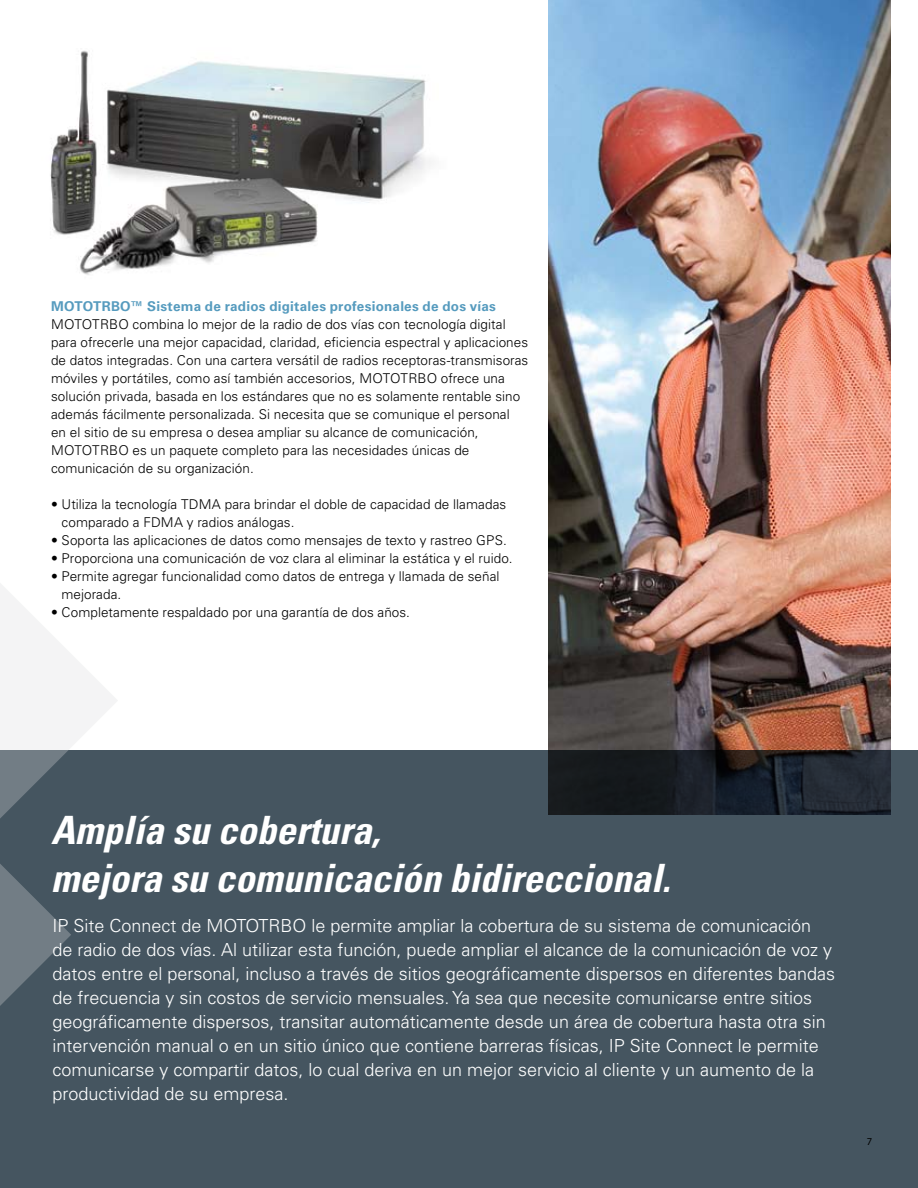
<style>
.page{position:relative;width:918px;height:1188px;background:#fff}
.page>*{position:absolute;margin:0;border:0;box-sizing:border-box;transform-origin:0 0}
.t1{font:italic 700 condensed 39px/48px "Univers LT Std";color:#fff}
.t2{font:300 18px/24px "Univers LT Std";color:#fff}
.t3{font:300 13.5px/18px "Univers LT Std";letter-spacing:.005em;color:#000}
.t4{font:700 13.5px "Univers LT Std";letter-spacing:.02em;color:#569bbe}
.t5{font:10.5px "Myriad Pro";color:#000}
</style>
<div class="page">
<div style="left:0;top:750px;width:918px;height:438px;background:#455560"></div>
<svg style="left:0;top:584px;width:117px;height:234px"></svg>
<svg style="left:0;top:864px;width:71px;height:142px"></svg>
<img style="left:548px;top:0;width:343px;height:814px">
<img style="left:50px;top:50px;width:381px;height:225px">
<p class="t4" style="left:51px;top:299px;width:446px">MOTOTRBO™ Sistema de radios digitales profesionales de dos vías</p>
<p class="t3" style="left:51px;top:316px;width:479px">MOTOTRBO combina lo mejor de la radio de dos vías con tecnología digital para ofrecerle una mejor capacidad, claridad, eficiencia espectral y aplicaciones de datos integradas. Con una cartera versátil de radios receptoras-transmisoras móviles y portátiles, como así también accesorios, MOTOTRBO ofrece una solución privada, basada en los estándares que no es solamente rentable sino además fácilmente personalizada. Si necesita que se comunique el personal<br>en el sitio de su empresa o desea ampliar su alcance de comunicación, MOTOTRBO es un paquete completo para las necesidades únicas de comunicación de su organización.</p>
<p class="t3" style="left:62px;top:496px;width:446px;text-indent:-11px">• Utiliza la tecnología TDMA para brindar el doble de capacidad de llamadas comparado a FDMA y radios análogas.</p>
<p class="t3" style="left:51px;top:532px;width:457px">• Soporta las aplicaciones de datos como mensajes de texto y rastreo GPS.</p>
<p class="t3" style="left:51px;top:550px;width:463px">• Proporciona una comunicación de voz clara al eliminar la estática y el ruido.</p>
<p class="t3" style="left:62px;top:568px;width:439px;text-indent:-11px">• Permite agregar funcionalidad como datos de entrega y llamada de señal mejorada.</p>
<p class="t3" style="left:51px;top:604px;width:361px">• Completamente respaldado por una garantía de dos años.</p>
<h1 class="t1" style="left:51px;top:806px;width:621px">Amplía su cobertura,<br>mejora su comunicación bidireccional.</h1>
<p class="t2" style="left:53px;top:914px;width:784px">IP Site Connect de MOTOTRBO le permite ampliar la cobertura de su sistema de comunicación de radio de dos vías. Al utilizar esta función, puede ampliar el alcance de la comunicación de voz y datos entre el personal, incluso a través de sitios geográficamente dispersos en diferentes bandas de frecuencia y sin costos de servicio mensuales. Ya sea que necesite comunicarse entre sitios geográficamente dispersos, transitar automáticamente desde un área de cobertura hasta otra sin intervención manual o en un sitio único que contiene barreras físicas, IP Site Connect le permite comunicarse y compartir datos, lo cual deriva en un mejor servicio al cliente y un aumento de la productividad de su empresa.</p>
<p class="t5" style="left:867px;top:1135px;width:7px">7</p>
</div>
